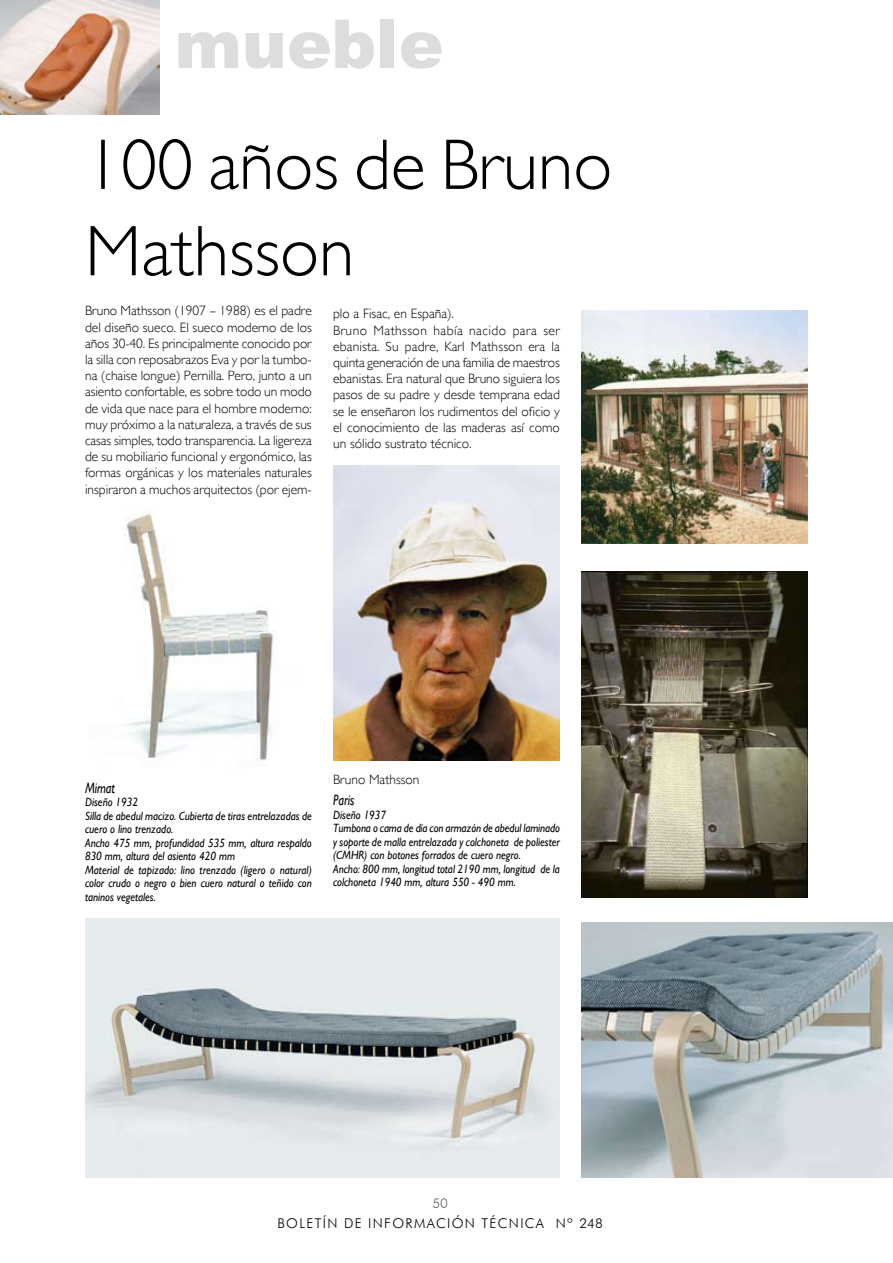
<style>
.page{position:relative;width:893px;height:1263px;background:#fff}
.page>*{position:absolute;margin:0;border:0;box-sizing:border-box;transform-origin:0 0}
.t1{font:300 72px/86.4px "Gill Sans";color:#000}
.t2{font:900 67.5px "Arial";color:#dcddde}
.t3{font:italic 15px "Gill Sans";color:#000;scale:.8 1}
.t4{font:300 13.5px/16.2px "Gill Sans";color:#000;text-align:justify}
.t5{font:300 13.5px "Futura BT";letter-spacing:.1em;color:#000}
.t6{font:300 13.5px "Futura BT";color:#636467}
.t7{font:italic 12px/13.5px "Gill Sans";color:#000;scale:.9 1}
</style>
<div class="page">
<img style="left:0;top:0;width:159px;height:115px">
<img style="left:125px;top:512px;width:149px;height:248px">
<img style="left:85px;top:919px;width:475px;height:259px">
<img style="left:333px;top:465px;width:227px;height:295px">
<img style="left:581px;top:311px;width:227px;height:232px">
<img style="left:581px;top:571px;width:227px;height:326px">
<img style="left:581px;top:922px;width:312px;height:256px">
<h2 class="t2" style="left:174px;top:-5px;width:271px">mueble</h2>
<h1 class="t1" style="left:85px;top:122px;width:529px">100 años de Bruno<br>Mathsson</h1>
<p class="t4" style="left:85px;top:303px;width:228px">Bruno Mathsson (1907 – 1988) es el padre del diseño sueco. El sueco moderno de los años 30-40. Es principalmente conocido por la silla con reposabrazos Eva y por la tumbo&shy;na (chaise longue) Pernilla. Pero, junto a un asiento confortable, es sobre todo un modo de vida que nace para el hombre moderno: muy próximo a la naturaleza, a través de sus casas simples, todo transparencia. La ligereza de su mobiliario funcional y ergonómico, las formas orgánicas y los materiales naturales inspiraron a muchos arquitectos (por ejem-</p>
<p class="t4" style="left:333px;top:306px;width:228px;text-align:left">plo a Fisac, en España).<br>Bruno Mathsson había nacido para ser ebanista. Su padre, Karl Mathsson era la quinta generación de una familia de maestros ebanistas. Era natural que Bruno siguiera los pasos de su padre y desde temprana edad se le enseñaron los rudimentos del oficio y el conocimiento de las maderas así como un sólido sustrato técnico.</p>
<p class="t4" style="left:333px;top:771px;width:88px">Bruno Mathsson</p>
<p class="t3" style="left:85px;top:779px;width:39px">Mimat</p>
<p class="t7" style="left:85px;top:795px;width:253px">Diseño 1932<br>Silla de abedul macizo. Cubierta de tiras entrelazadas de cuero o lino trenzado.<br>Ancho 475 mm, profundidad 535 mm, altura respaldo 830 mm, altura del asiento 420 mm<br>Material de tapizado: lino trenzado (ligero o natural) color crudo o negro o bien cuero natural o teñido con taninos vegetales.</p>
<p class="t3" style="left:333px;top:792px;width:28px">Paris</p>
<p class="t7" style="left:333px;top:808px;width:253px">Diseño 1937<br>Tumbona o cama de día con armazón de abedul laminado y soporte de malla entrelazada y colchoneta de poliester (CMHR) con botones forrados de cuero negro.<br>Ancho: 800 mm, longitud total 2190 mm, longitud de la colchoneta 1940 mm, altura 550 - 490 mm.</p>
<p class="t6" style="left:432px;top:1195px;width:17px">50</p>
<p class="t5" style="left:277px;top:1215px;width:327px">BOLETÍN DE INFORMACIÓN TÉCNICA Nº 248</p>
</div>
